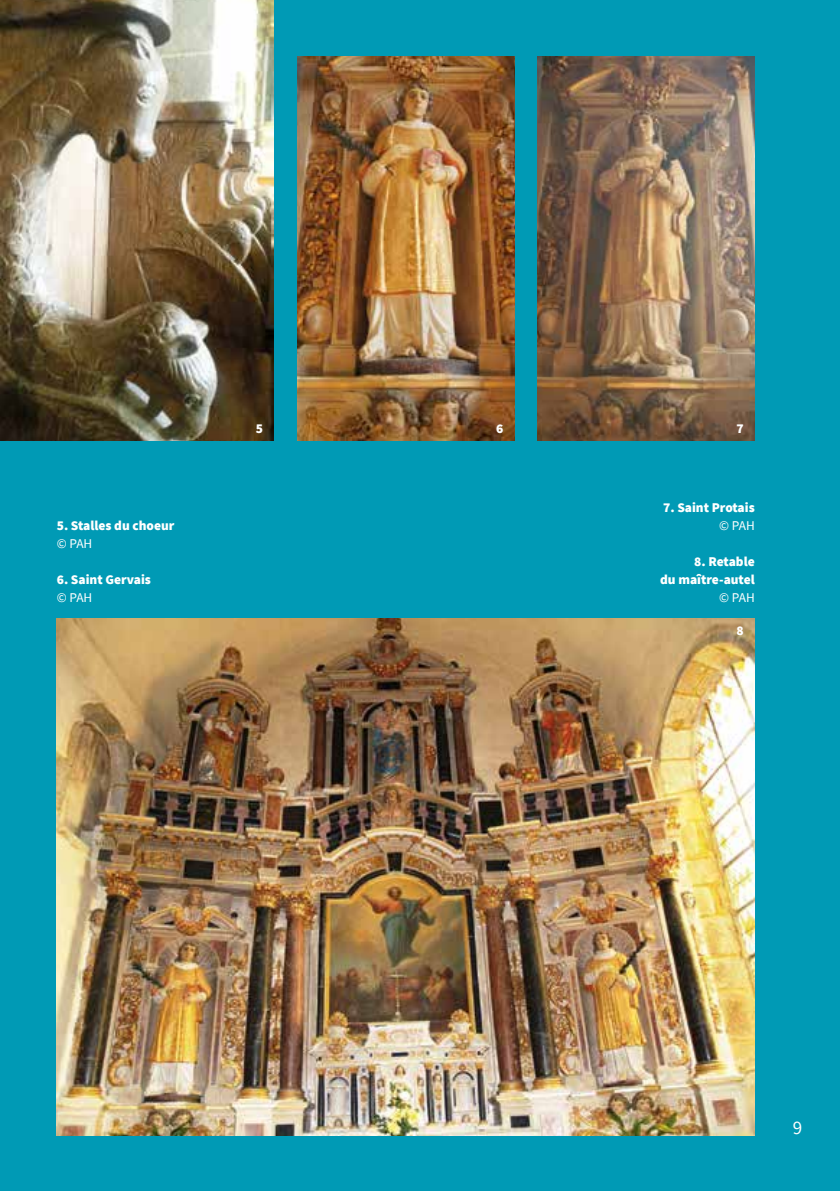
<style>
.page{position:relative;width:840px;height:1191px;background:#fff}
.page>*{position:absolute;margin:0;border:0;box-sizing:border-box;transform-origin:0 0}
.t1{font:19px "Source Sans Pro";color:#fff}
.t2{font:900 13.4px/18px "Source Sans Pro";color:#fff;text-align:right}
.t3{font:13.4px "Source Sans Pro";letter-spacing:-.025em;color:#fff}
</style>
<div class="page">
<div style="left:0;top:0;width:839px;height:1191px;background:#009ab5"></div>
<img style="left:57px;top:618px;width:697px;height:517px">
<img style="left:297px;top:57px;width:217px;height:384px">
<img style="left:0;top:0;width:274px;height:441px">
<img style="left:537px;top:57px;width:217px;height:384px">
<p class="t2" style="left:57px;top:516px;width:119px">5. Stalles du choeur</p>
<p class="t3" style="left:57px;top:535px;width:37px">© PAH</p>
<p class="t2" style="left:57px;top:570px;width:96px">6. Saint Gervais</p>
<p class="t3" style="left:57px;top:589px;width:37px">© PAH</p>
<p class="t2" style="left:256px;top:419px;width:9px">5</p>
<p class="t2" style="left:496px;top:419px;width:9px">6</p>
<p class="t2" style="left:736px;top:419px;width:9px">7</p>
<p class="t2" style="left:662px;top:498px;width:93px">7. Saint Protais</p>
<p class="t3" style="left:718px;top:517px;width:37px">© PAH</p>
<p class="t2" style="left:659px;top:552px;width:96px">8. Retable<br>du maître-autel</p>
<p class="t3" style="left:718px;top:589px;width:37px">© PAH</p>
<p class="t2" style="left:736px;top:621px;width:9px">8</p>
<h1 class="t1" style="left:792px;top:1116px;width:11px">9</h1>
</div>
